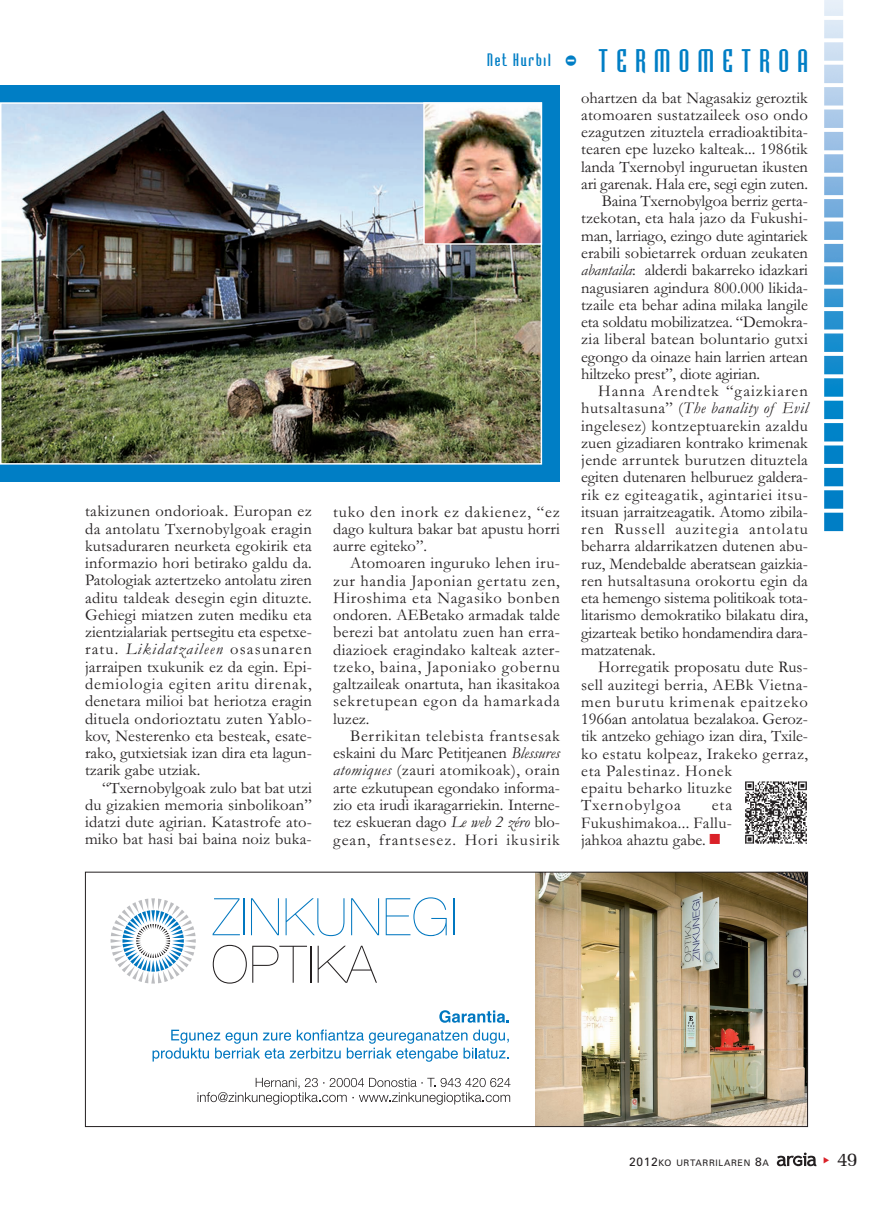
<style>
.page{position:relative;width:893px;height:1212px;background:#fff}
.page>*{position:absolute;margin:0;border:0;box-sizing:border-box;transform-origin:0 0}
.t1{font:30px "Bodiac";letter-spacing:.275em;color:#007ec5}
.t2{font:19.5px "Memoir";color:#231f20}
.t3{font:16.5px/17.2px "Garamond";letter-spacing:.005em;color:#231f20;text-align:justify}
.t4{font:16.5px "Garamond";letter-spacing:.025em;color:#231f20}
.t5{font:16.5px "Garamond";letter-spacing:.06em;color:#231f20}
.t6{font:16.5px "Garamond";letter-spacing:.04em;color:#231f20}
.t7{font:italic 16.5px "Garamond";letter-spacing:.03em;color:#231f20}
.t8{font:16.5px "Garamond";letter-spacing:.05em;color:#231f20}
.t9{font:16.5px "Garamond";letter-spacing:.03em;color:#231f20}
.t10{font:16.5px "Garamond";letter-spacing:.045em;color:#231f20}
.t11{font:9px "Zurich BT";letter-spacing:.075em;color:#231f20}
.s1{font-style:italic}
.s2{font-style:normal}
.s3{color:#da2128}
.s4{font-size:12px}
</style>
<div class="page">
<div style="left:0;top:85px;width:560px;height:397px;background:#007ec5"></div>
<svg style="left:153px;top:1029px;width:356px;height:33px"></svg>
<svg style="left:439px;top:1010px;width:70px;height:13px"></svg>
<svg style="left:198px;top:1078px;width:312px;height:27px"></svg>
<svg style="left:213px;top:898px;width:27px;height:37px"></svg>
<hr style="left:243px;top:898px;width:1px;height:37px;background:#0077c0">
<svg style="left:251px;top:898px;width:28px;height:37px"></svg>
<svg style="left:286px;top:898px;width:58px;height:38px"></svg>
<svg style="left:351px;top:898px;width:28px;height:37px"></svg>
<svg style="left:386px;top:897px;width:61px;height:39px"></svg>
<hr style="left:453px;top:898px;width:1px;height:37px;background:#0077c0">
<svg style="left:213px;top:945px;width:94px;height:38px"></svg>
<hr style="left:310px;top:946px;width:1px;height:37px;background:#231f20">
<svg style="left:318px;top:946px;width:59px;height:37px"></svg>
<svg style="left:111px;top:898px;width:85px;height:85px"></svg>
<img style="left:536px;top:874px;width:270px;height:251px">
<div style="left:85px;top:872px;width:723px;height:255px;border:1px solid #231f20"></div>
<img style="left:3px;top:105px;width:536px;height:357px">
<div style="left:0;top:102px;width:542px;height:363px;border:2px solid #fff"></div>
<img style="left:426px;top:105px;width:113px;height:137px">
<div style="left:423px;top:102px;width:119px;height:143px;border:2px solid #fff"></div>
<img style="left:745px;top:781px;width:62px;height:63px">
<img style="left:824px;top:0;width:20px;height:532px">
<svg style="left:777px;top:1152px;width:39px;height:14px"></svg>
<p class="t3" style="left:85px;top:504px;width:228px">takizunen ondorioak. Europan ez da antolatu Txernobylgoak eragin kutsaduraren neurketa egokirik eta informazio hori betirako galdu da.<br>Patologiak aztertzeko antolatu ziren aditu taldeak desegin egin dituzte.<br>Gehiegi miatzen zuten mediku eta zientzialariak pertsegitu eta espetxe&shy;ratu. <span class="s1">Likidatzaileen</span> osasunaren jarraipen txukunik ez da egin. Epi&shy;demiologia egiten aritu direnak, denetara milioi bat heriotza eragin dituela ondorioztatu zuten Yablo&shy;kov, Nesterenko eta besteak, esate&shy;rako, gutxietsiak izan dira eta lagun&shy;tzarik gabe utziak.</p>
<p class="t3" style="left:85px;top:781px;width:228px;text-indent:17px">“Txernobylgoak zulo bat bat utzi du gizakien memoria sinbolikoan” idatzi dute agirian. Katastrofe ato&shy;miko bat hasi bai baina noiz buka-</p>
<h1 class="t1" style="left:487px;top:49px;width:322px"><sup>Net</sup> <sup>Hurbil</sup> - TERMOMETROA</h1>
<p class="t3" style="left:333px;top:505px;width:228px">tuko den inork ez dakienez, “ez dago kultura bakar bat apustu horri aurre egiteko”.</p>
<p class="t3" style="left:333px;top:556px;width:228px;text-indent:17px">Atomoaren inguruko lehen iru&shy;zur handia Japonian gertatu zen, Hiro shima eta Nagasiko bonben ondoren. AEBetako armadak talde berezi bat antolatu zuen han erra&shy;diazioek eragindako kalteak azter&shy;tzeko, baina, Japoniako gobernu galtzaileak onartuta, han ikasitakoa sekretupean egon da hamarkada luzez.</p>
<p class="t3" style="left:333px;top:729px;width:228px;text-indent:17px">Berrikitan telebista frantsesak eskaini du Marc Petitjeanen <span class="s1">Blessures atomiques</span> (zauri atomikoak), orain arte ezkutupean egondako informa&shy;zio eta irudi ikaragarriekin. Interne&shy;tez eskueran dago <span class="s1">Le web 2 zéro</span> blo&shy;gean, frantsesez. Hori ikusirik</p>
<p class="t3" style="left:581px;top:91px;width:228px">ohartzen da bat Nagasakiz geroztik</p>
<p class="t3" style="left:581px;top:108px;width:228px">atomoaren sustatzaileek oso ondo</p>
<p class="t3" style="left:581px;top:125px;width:228px">ezagutzen zituztela erradioaktibita-</p>
<p class="t3" style="left:581px;top:142px;width:228px">tearen epe luzeko kalteak... 1986tik</p>
<p class="t3" style="left:581px;top:160px;width:228px">landa Txernobyl inguruetan ikusten</p>
<p class="t3" style="left:581px;top:177px;width:228px">ari garenak. Hala ere, segi egin zuten.</p>
<p class="t3" style="left:602px;top:194px;width:208px">Baina Txernobylgoa berriz gerta-</p>
<p class="t3" style="left:581px;top:211px;width:228px">tzekotan, eta hala jazo da Fukushi-</p>
<p class="t3" style="left:581px;top:229px;width:228px">man, larriago, ezingo dute agintariek</p>
<p class="t3" style="left:581px;top:246px;width:228px">erabili sobietarrek orduan zeukaten</p>
<p class="t3" style="left:581px;top:263px;width:228px"><span class="s1">abantaila</span>: alderdi bakarreko idazkari</p>
<p class="t3" style="left:581px;top:281px;width:228px">nagusiaren agindura 800.000 likida-</p>
<p class="t3" style="left:581px;top:298px;width:228px">tzaile eta behar adina milaka langile</p>
<p class="t3" style="left:581px;top:315px;width:228px">eta soldatu mobilizatzea. “Demokra-</p>
<p class="t4" style="left:581px;top:333px;width:228px">zia liberal batean boluntario gutxi</p>
<p class="t3" style="left:581px;top:350px;width:228px">egongo da oinaze hain larrien artean</p>
<p class="t3" style="left:581px;top:367px;width:181px">hiltzeko prest”, diote agirian.</p>
<p class="t5" style="left:598px;top:385px;width:211px">Hanna Arendtek “gaizkiaren</p>
<p class="t7" style="left:581px;top:402px;width:228px"><span class="s2">hutsaltasuna” (</span>The banality of Evil</p>
<p class="t4" style="left:581px;top:420px;width:228px">ingelesez) kontzeptuarekin azaldu</p>
<p class="t3" style="left:581px;top:436px;width:228px">zuen gizadiaren kontrako krimenak</p>
<p class="t4" style="left:581px;top:454px;width:228px">jende arruntek burutzen dituztela</p>
<p class="t3" style="left:581px;top:470px;width:228px">egiten dutenaren helburuez galdera-</p>
<p class="t6" style="left:581px;top:489px;width:228px">rik ez egiteagatik, agintariei itsu-</p>
<p class="t3" style="left:581px;top:505px;width:228px">itsuan jarraitzeagatik. Atomo zibila-</p>
<p class="t5" style="left:581px;top:523px;width:228px">ren Russell auzitegia antolatu</p>
<p class="t3" style="left:581px;top:539px;width:228px">beharra aldarrikatzen dutenen abu-</p>
<p class="t3" style="left:581px;top:557px;width:228px">ruz, Mendebalde aberatsean gaizkia-</p>
<p class="t4" style="left:581px;top:575px;width:228px">ren hutsaltasuna orokortu egin da</p>
<p class="t3" style="left:581px;top:591px;width:228px">eta hemengo sistema politikoak tota-</p>
<p class="t3" style="left:581px;top:608px;width:228px">litarismo demokratiko bilakatu dira,</p>
<p class="t3" style="left:581px;top:626px;width:228px">gizarteak betiko hondamendira dara-</p>
<p class="t3" style="left:581px;top:643px;width:76px">matzatenak.</p>
<p class="t3" style="left:598px;top:660px;width:211px">Horregatik proposatu dute Rus-</p>
<p class="t4" style="left:581px;top:679px;width:228px">sell auzitegi berria, AEBk Vietna-</p>
<p class="t8" style="left:581px;top:696px;width:228px">men burutu krimenak epaitzeko</p>
<p class="t3" style="left:581px;top:712px;width:228px">1966an antolatua bezalakoa. Geroz-</p>
<p class="t3" style="left:581px;top:729px;width:228px">tik antzeko gehiago izan dira, Txile-</p>
<p class="t4" style="left:581px;top:748px;width:228px">ko estatu kolpeaz, Irakeko gerraz,</p>
<p class="t10" style="left:581px;top:765px;width:153px">eta Palestinaz. Honek</p>
<p class="t9" style="left:581px;top:782px;width:153px">epaitu beharko lituzke</p>
<p class="t5" style="left:581px;top:799px;width:101px">Txernobylgoa</p>
<p class="t3" style="left:581px;top:798px;width:153px;text-indent:131px">eta Fukushimakoa... Fallu&shy;jahkoa ahaztu gabe. <span class="s3">■</span></p>
<p class="t11" style="left:629px;top:1160px;width:141px"><span class="s4">2012</span>KO URTARRILAREN <span class="s4">8</span>A</p>
<p class="t2" style="left:837px;top:1151px;width:22px">49</p>
</div>
